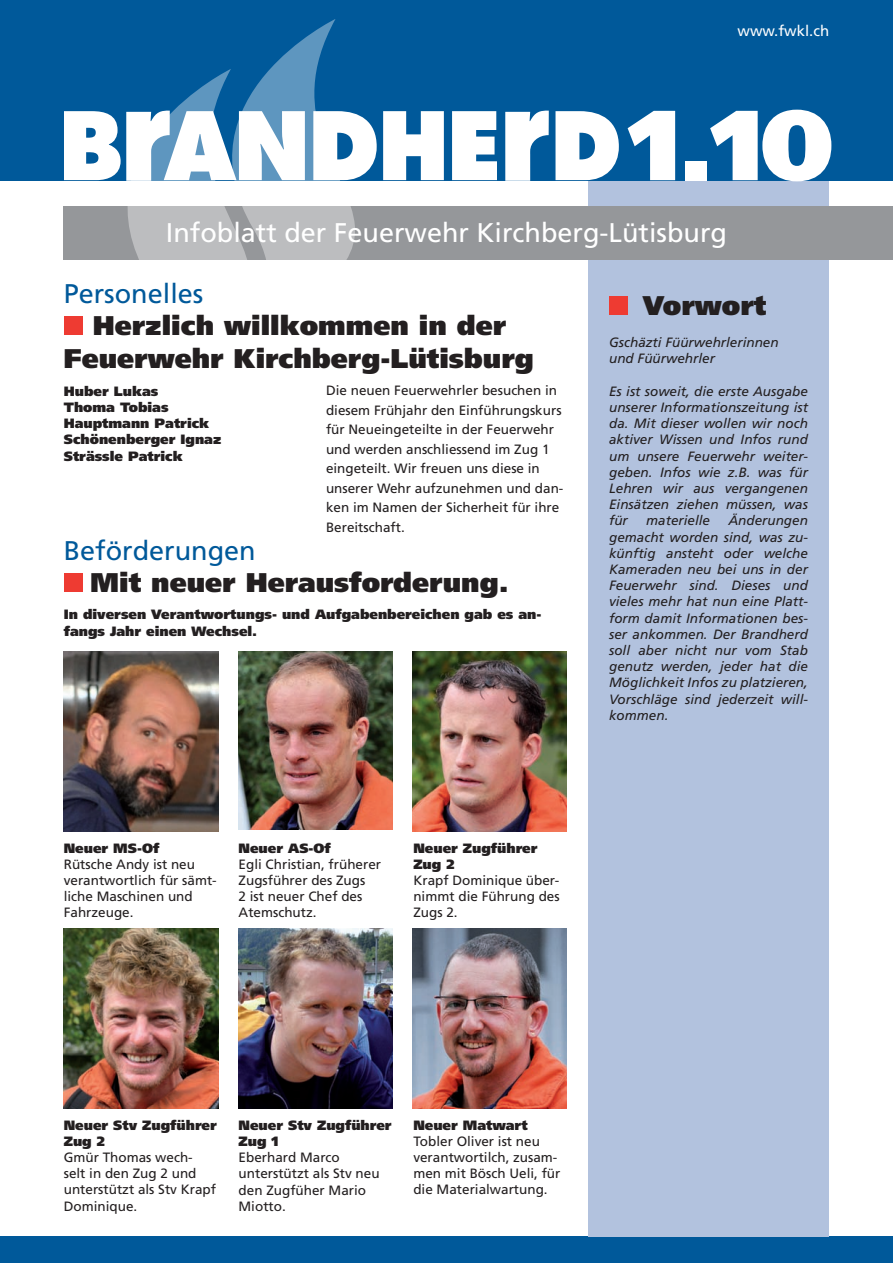
<style>
.page{position:relative;width:893px;height:1263px;background:#fff}
.page>*{position:absolute;margin:0;border:0;box-sizing:border-box;transform-origin:0 0}
.t1{font:900 99.45px "Frutiger";color:#fff}
.t2{font:900 27px/32.4px "Frutiger";color:#231f20;text-align:center}
.t3{font:27px "Frutiger";color:#fff}
.t4{font:27px "Frutiger";color:#00599a}
.t5{font:15px "Frutiger";color:#fff}
.t6{font:13.5px/16.2px "Frutiger";color:#231f20}
.t7{font:italic 13.5px/16.2px "Frutiger";color:#231f20;text-align:justify}
.t8{font:900 13.5px/16.2px "Frutiger";color:#231f20}
</style>
<div class="page">
<div style="left:0;top:1236px;width:893px;height:27px;background:#00599a"></div>
<div style="left:588px;top:26px;width:241px;height:1210px;background:#b2c2de"></div>
<div style="left:0;top:0;width:893px;height:180px;background:#00599a"></div>
<div style="left:64px;top:206px;width:829px;height:54px;background:#95979a"></div>
<svg style="left:357px;top:114px;width:20px;height:64px"></svg>
<svg style="left:383px;top:111px;width:61px;height:69px;background:#d3e2ed"></svg>
<svg style="left:452px;top:111px;width:45px;height:69px;background:#e2ecf3"></svg>
<svg style="left:555px;top:111px;width:64px;height:69px"></svg>
<svg style="left:505px;top:110px;width:44px;height:71px"></svg>
<div style="left:609px;top:296px;width:19px;height:19px;background:#ee3b32"></div>
<div style="left:64px;top:573px;width:19px;height:19px;background:#ee3b32"></div>
<img style="left:238px;top:652px;width:155px;height:178px">
<img style="left:64px;top:651px;width:154px;height:180px">
<img style="left:412px;top:651px;width:155px;height:180px">
<img style="left:238px;top:928px;width:155px;height:180px">
<img style="left:412px;top:928px;width:155px;height:180px">
<img style="left:64px;top:928px;width:154px;height:180px">
<svg style="left:270px;top:19px;width:87px;height:241px"></svg>
<svg style="left:64px;top:69px;width:241px;height:191px"></svg>
<div style="left:64px;top:316px;width:19px;height:19px;background:#ee3b32"></div>
<p class="t5" style="left:737px;top:22px;width:93px">www.fwkl.ch</p>
<h1 class="t1" style="left:629px;top:85px;width:206px">1.10</h1>
<h2 class="t3" style="left:166px;top:217px;width:563px">Infoblatt der Feuerwehr Kirchberg-Lütisburg</h2>
<h2 class="t4" style="left:64px;top:278px;width:141px">Personelles</h2>
<h2 class="t2" style="left:64px;top:309px;width:472px">Herzlich willkommen in der<br>Feuerwehr Kirchberg-Lütisburg</h2>
<p class="t8" style="left:64px;top:383px;width:159px">Huber Lukas<br>Thoma Tobias<br>Hauptmann Patrick<br>Schönenberger Ignaz<br>Strässle Patrick</p>
<p class="t6" style="left:326px;top:381px;width:239px;line-height:19.5px">Die neuen Feuerwehrler besuchen in diesem Frühjahr den Einführungskurs für Neueingeteilte in der Feuerwehr und werden anschliessend im Zug 1 eingeteilt. Wir freuen uns diese in unserer Wehr aufzunehmen und dan&shy;ken im Namen der Sicherheit für ihre<br>Bereitschaft.</p>
<h2 class="t4" style="left:64px;top:535px;width:194px">Beförderungen</h2>
<h2 class="t2" style="left:90px;top:566px;width:420px">Mit neuer Herausforderung.</h2>
<p class="t8" style="left:64px;top:606px;width:479px">In diversen Verantwortungs- und Aufgabenbereichen gab es an&shy;fangs Jahr einen Wechsel.</p>
<h2 class="t2" style="left:643px;top:289px;width:125px">Vorwort</h2>
<p class="t7" style="left:609px;top:334px;width:171px">Gschäzti Füürwehrlerinnen und Füürwehrler</p>
<p class="t7" style="left:609px;top:383px;width:200px">Es ist soweit, die erste Ausgabe unserer Informationszeitung ist da. Mit dieser wollen wir noch aktiver Wissen und Infos rund um unsere Feuerwehr weiter&shy;geben. Infos wie z.B. was für Lehren wir aus vergangenen Einsätzen ziehen müssen, was für</p>
<p class="t7" style="left:609px;top:512px;width:200px;text-indent:119px">Änderungen gemacht worden sind, was zu&shy;künftig ansteht oder welche Kameraden neu bei uns in der Feuerwehr sind. Dieses und vieles mehr hat nun eine Platt&shy;form damit Informationen bes&shy;ser ankommen. Der Brandherd soll aber nicht nur vom Stab genutz werden, jeder hat die Möglichkeit Infos zu platzieren, Vorschläge sind jederzeit will&shy;kommen.</p>
<p class="t7" style="left:646px;top:512px;width:65px">materielle</p>
<p class="t8" style="left:64px;top:839px;width:97px">Neuer MS-Of</p>
<p class="t6" style="left:64px;top:856px;width:155px">Rütsche Andy ist neu verantwortlich für sämt&shy;liche Maschinen und<br>Fahrzeuge.</p>
<p class="t8" style="left:239px;top:839px;width:94px">Neuer AS-Of</p>
<p class="t6" style="left:239px;top:856px;width:144px">Egli Christian, früherer<br>Zugsführer des Zugs<br>2 ist neuer Chef des<br>Atemschutz.</p>
<p class="t8" style="left:413px;top:839px;width:126px">Neuer Zugführer<br>Zug 2</p>
<p class="t6" style="left:413px;top:872px;width:148px;text-align:justify">Krapf Dominique über&shy;nimmt die Führung des Zugs 2.</p>
<p class="t8" style="left:64px;top:1117px;width:155px">Neuer Stv Zugführer<br>Zug 2</p>
<p class="t6" style="left:64px;top:1149px;width:154px">Gmür Thomas wech&shy;selt in den Zug 2 und unterstützt als Stv Krapf<br>Dominique.</p>
<p class="t8" style="left:239px;top:1117px;width:155px">Neuer Stv Zugführer<br>Zug 1</p>
<p class="t6" style="left:239px;top:1149px;width:143px">Eberhard Marco unterstützt als Stv neu den Zugfüher Mario<br>Miotto.</p>
<p class="t8" style="left:413px;top:1117px;width:116px">Neuer Matwart</p>
<p class="t6" style="left:413px;top:1133px;width:149px">Tobler Oliver ist neu verantwortilch, zusam&shy;men mit Bösch Ueli, für die Materialwartung.</p>
</div>
